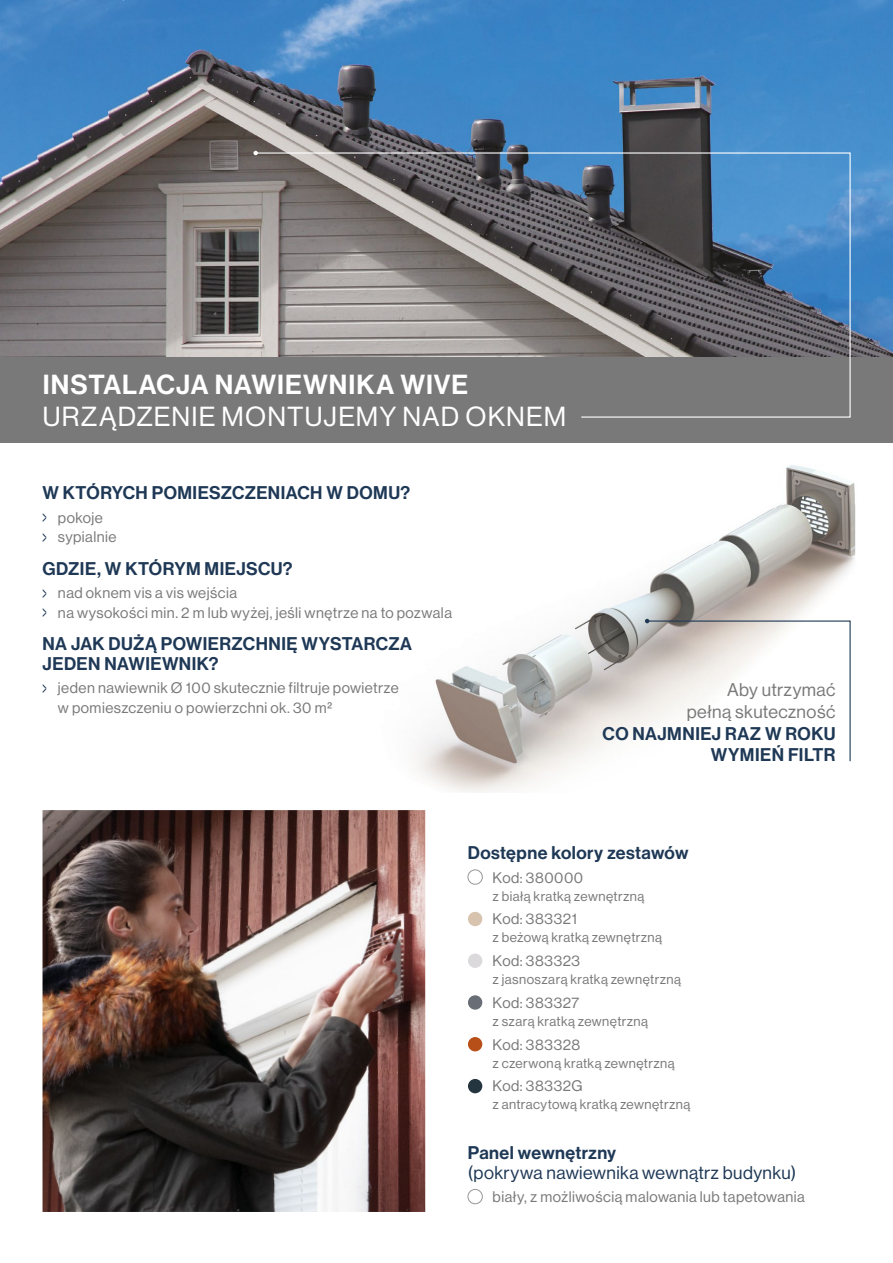
<style>
.page{position:relative;width:893px;height:1263px;background:#fff}
.page>*{position:absolute;margin:0;border:0;box-sizing:border-box;transform-origin:0 0}
.t1{font:27px "N Haas Grotesk DS Pro 55 Rg";letter-spacing:.04em;color:#fff}
.t2{font:27px "N Haas Grotesk DS Pro 65 Md";letter-spacing:.035em;color:#fff}
.t3{font:18px/21.6px "N Haas Grotesk DS Pro 65 Md";letter-spacing:.025em;color:#1e3855;text-align:right}
.t4{font:18px "N Haas Grotesk DS Pro 55 Rg";letter-spacing:.025em;color:#1e3855}
.t5{font:18px/21.6px "N Haas Grotesk DS Pro 55 Rg";letter-spacing:.025em;color:#797979;text-align:right}
.t6{font:15px/19.5px "N Haas Grotesk DS Pro 55 Rg";letter-spacing:.03em;color:#797979}
.t7{font:13.5px "N Haas Grotesk DS Pro 55 Rg";letter-spacing:.025em;color:#797979}
.s1{font-size:20.7px;color:#1e3855}
</style>
<div class="page">
<img style="left:311px;top:442px;width:578px;height:350px">
<img style="left:0;top:0;width:893px;height:357px">
<div style="left:0;top:357px;width:893px;height:85px;background:#797979"></div>
<svg style="left:255px;top:152px;width:596px;height:266px"></svg>
<svg style="left:253px;top:151px;width:5px;height:4px"></svg>
<div style="left:468px;top:870px;width:14px;height:14px;border:1px solid #979696;border-radius:50%"></div>
<div style="left:468px;top:912px;width:14px;height:14px;background:#d8c3af;border-radius:50%"></div>
<div style="left:468px;top:953px;width:14px;height:15px;background:#dbd9dc;border-radius:50%"></div>
<div style="left:468px;top:995px;width:14px;height:15px;background:#696e76;border-radius:50%"></div>
<div style="left:468px;top:1037px;width:14px;height:14px;background:#b74f18;border-radius:50%"></div>
<div style="left:468px;top:1079px;width:14px;height:14px;background:#24353f;border-radius:50%"></div>
<div style="left:468px;top:1189px;width:14px;height:15px;border:1px solid #979696;border-radius:50%"></div>
<img style="left:43px;top:810px;width:382px;height:402px">
<svg style="left:645px;top:619px;width:206px;height:143px"></svg>
<h1 class="t2" style="left:43px;top:369px;width:427px">INSTALACJA NAWIEWNIKA WIVE</h1>
<h1 class="t1" style="left:43px;top:402px;width:525px">URZĄDZENIE MONTUJEMY NAD OKNEM</h1>
<p class="t3" style="left:43px;top:482px;width:369px">W KTÓRYCH POMIESZCZENIACH W DOMU?</p>
<p class="t6" style="left:43px;top:508px;width:75px"><span class="s1">&gt;</span> pokoje<br><span class="s1">&gt;</span> sypialnie</p>
<p class="t3" style="left:43px;top:558px;width:252px">GDZIE, W KTÓRYM MIEJSCU?</p>
<p class="t6" style="left:43px;top:583px;width:411px"><span class="s1">&gt;</span> nad oknem vis a vis wejścia<br><span class="s1">&gt;</span> na wysokości min. 2 m lub wyżej, jeśli wnętrze na to pozwala</p>
<p class="t3" style="left:43px;top:634px;width:371px;line-height:19.5px;text-align:left">NA JAK DUŻĄ POWIERZCHNIĘ WYSTARCZA<br>JEDEN NAWIEWNIK?</p>
<p class="t6" style="left:58px;top:678px;width:342px;text-indent:-15px"><span class="s1">&gt;</span> jeden nawiewnik Ø 100 skutecznie filtruje powietrze w pomieszczeniu o powierzchni ok. 30 m²</p>
<p class="t5" style="left:687px;top:679px;width:150px">Aby utrzymać pełną skuteczność</p>
<p class="t3" style="left:603px;top:723px;width:234px">CO NAJMNIEJ RAZ W ROKU<br>WYMIEŃ FILTR</p>
<p class="t3" style="left:468px;top:842px;width:222px">Dostępne kolory zestawów</p>
<p class="t6" style="left:493px;top:868px;width:92px">Kod: 380000</p>
<p class="t7" style="left:493px;top:888px;width:153px">z białą kratką zewnętrzną</p>
<p class="t6" style="left:493px;top:909px;width:86px">Kod: 383321</p>
<p class="t7" style="left:493px;top:930px;width:171px">z beżową kratką zewnętrzną</p>
<p class="t6" style="left:493px;top:951px;width:89px">Kod: 383323</p>
<p class="t7" style="left:493px;top:972px;width:190px">z jasnoszarą kratką zewnętrzną</p>
<p class="t6" style="left:493px;top:993px;width:88px">Kod: 383327</p>
<p class="t7" style="left:493px;top:1013px;width:157px">z szarą kratką zewnętrzną</p>
<p class="t6" style="left:493px;top:1035px;width:89px">Kod: 383328</p>
<p class="t7" style="left:493px;top:1055px;width:184px">z czerwoną kratką zewnętrzną</p>
<p class="t6" style="left:493px;top:1076px;width:92px">Kod: 38332G</p>
<p class="t7" style="left:493px;top:1097px;width:199px">z antracytową kratką zewnętrzną</p>
<p class="t3" style="left:468px;top:1142px;width:150px">Panel wewnętrzny</p>
<p class="t4" style="left:468px;top:1162px;width:330px">(pokrywa nawiewnika wewnątrz budynku)</p>
<p class="t6" style="left:493px;top:1187px;width:314px">biały, z możliwością malowania lub tapetowania</p>
</div>
